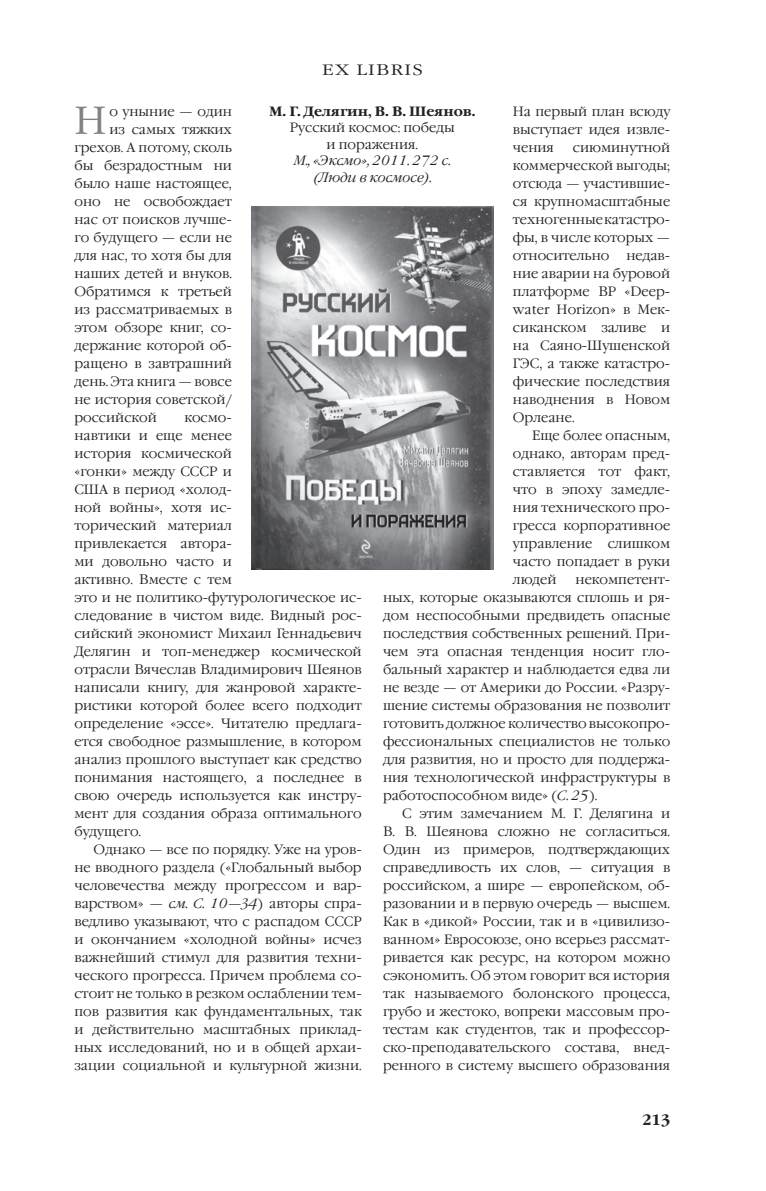
<style>
.page{position:relative;width:766px;height:1191px;background:#fff}
.page>*{position:absolute;margin:0;border:0;box-sizing:border-box;transform-origin:0 0}
.t1{font:300 39.15px "Garamond C";color:#808285}
.t2{font:300 15px "Garamond C";letter-spacing:.075em;color:#231f20;scale:1.25 1}
.t3{font:700 15px "Garamond C";color:#231f20}
.t4{font:300 13.5px/18px "Garamond C";color:#231f20;text-align:justify}
.t5{font:italic 300 13.5px/16.5px "Garamond C";color:#231f20;text-align:center}
.s1{font-weight:700;font-style:normal}
.s2{font-style:normal}
.s3{font-style:italic}
</style>
<div class="page">
<img style="left:251px;top:207px;width:242px;height:362px">
<p class="t2" style="left:322px;top:61px;width:82px">EX LIBRIS</p>
<p class="t5" style="left:269px;top:104px;width:208px"><span class="s1">М. Г. Делягин, В. В. Шеянов.<br></span><span class="s2">Русский космос: победы<br>и поражения.<br></span>М., «Эксмо», 2011. 272 с.<br>(Люди в космосе).</p>
<p class="t4" style="left:512px;top:103px;width:159px">На первый план всюду выступает идея извле&shy;чения</p>
<p class="t1" style="left:74px;top:99px;width:33px">Н</p>
<p class="t4" style="left:109px;top:103px;width:124px">о уныние — один</p>
<p class="t4" style="left:109px;top:121px;width:124px">из самых тяжких</p>
<p class="t4" style="left:74px;top:139px;width:159px">грехов. А потому, сколь</p>
<p class="t4" style="left:74px;top:157px;width:159px">бы безрадостным ни</p>
<p class="t4" style="left:74px;top:175px;width:159px">было наше настоящее,</p>
<p class="t4" style="left:74px;top:193px;width:159px">оно не освобождает</p>
<p class="t4" style="left:74px;top:211px;width:159px">нас от поисков лучше-</p>
<p class="t4" style="left:74px;top:229px;width:159px">го будущего — если не</p>
<p class="t4" style="left:74px;top:247px;width:159px">для нас, то хотя бы для</p>
<p class="t4" style="left:74px;top:265px;width:159px">наших детей и внуков.</p>
<p class="t4" style="left:74px;top:283px;width:159px">Обратимся к третьей</p>
<p class="t4" style="left:74px;top:301px;width:159px">из рассматриваемых в</p>
<p class="t4" style="left:74px;top:319px;width:159px">этом обзоре книг, со-</p>
<p class="t4" style="left:74px;top:337px;width:159px">держание которой об-</p>
<p class="t4" style="left:74px;top:355px;width:159px">ращено в завтрашний</p>
<p class="t4" style="left:74px;top:373px;width:159px">день. Эта книга — вовсе</p>
<p class="t4" style="left:74px;top:391px;width:159px">не история советской/</p>
<p class="t4" style="left:74px;top:409px;width:84px">российской</p>
<p class="t4" style="left:184px;top:409px;width:49px">космо-</p>
<p class="t4" style="left:74px;top:427px;width:159px">навтики и еще менее</p>
<p class="t4" style="left:74px;top:445px;width:159px">история космической</p>
<p class="t4" style="left:74px;top:463px;width:159px">«гонки» между СССР и</p>
<p class="t4" style="left:74px;top:481px;width:159px">США в период «холод-</p>
<p class="t4" style="left:74px;top:499px;width:159px">ной войны», хотя ис-</p>
<p class="t4" style="left:74px;top:517px;width:159px">торический материал</p>
<p class="t4" style="left:74px;top:535px;width:159px">привлекается автора-</p>
<p class="t4" style="left:74px;top:553px;width:159px">ми довольно часто и</p>
<p class="t4" style="left:74px;top:571px;width:159px">активно. Вместе с тем</p>
<p class="t4" style="left:74px;top:589px;width:289px">это и не политико-футурологическое ис-</p>
<p class="t4" style="left:74px;top:607px;width:289px">следование в чистом виде. Видный рос-</p>
<p class="t4" style="left:74px;top:625px;width:289px">сийский экономист Михаил Геннадьевич</p>
<p class="t4" style="left:74px;top:643px;width:289px">Делягин и топ-менеджер космической</p>
<p class="t4" style="left:74px;top:661px;width:289px">отрасли Вячеслав Владимирович Шеянов</p>
<p class="t4" style="left:74px;top:679px;width:289px">написали книгу, для жанровой характе-</p>
<p class="t4" style="left:74px;top:697px;width:289px">ристики которой более всего подходит</p>
<p class="t4" style="left:74px;top:715px;width:289px">определение «эссе». Читателю предлага-</p>
<p class="t4" style="left:74px;top:733px;width:289px">ется свободное размышление, в котором</p>
<p class="t4" style="left:74px;top:751px;width:289px">анализ прошлого выступает как средство</p>
<p class="t4" style="left:74px;top:769px;width:289px">понимания настоящего, а последнее в</p>
<p class="t4" style="left:74px;top:787px;width:289px">свою очередь используется как инстру-</p>
<p class="t4" style="left:74px;top:805px;width:289px">мент для создания образа оптимального</p>
<p class="t4" style="left:74px;top:823px;width:68px">будущего.</p>
<p class="t4" style="left:94px;top:841px;width:269px">Однако — все по порядку. Уже на уров-</p>
<p class="t4" style="left:74px;top:859px;width:289px">не вводного раздела («Глобальный выбор</p>
<p class="t4" style="left:74px;top:877px;width:289px">человечества между прогрессом и вар-</p>
<p class="t4" style="left:74px;top:895px;width:289px">варством» — <span class="s3">см. С. 10—34</span>) авторы спра-</p>
<p class="t4" style="left:74px;top:913px;width:289px">ведливо указывают, что с распадом СССР</p>
<p class="t4" style="left:74px;top:931px;width:289px">и окончанием «холодной войны» исчез</p>
<p class="t4" style="left:74px;top:949px;width:289px">важнейший стимул для развития техни-</p>
<p class="t4" style="left:74px;top:967px;width:289px">ческого прогресса. Причем проблема со-</p>
<p class="t4" style="left:74px;top:985px;width:289px">стоит не только в резком ослаблении тем-</p>
<p class="t4" style="left:74px;top:1003px;width:289px">пов развития как фундаментальных, так</p>
<p class="t4" style="left:74px;top:1021px;width:289px">и действительно масштабных приклад-</p>
<p class="t4" style="left:74px;top:1039px;width:289px">ных исследований, но и в общей архаи-</p>
<p class="t4" style="left:74px;top:1057px;width:289px">зации социальной и культурной жизни.</p>
<p class="t4" style="left:572px;top:139px;width:99px">сиюминутной</p>
<p class="t4" style="left:512px;top:157px;width:159px">коммерческой выгоды;</p>
<p class="t4" style="left:512px;top:175px;width:159px">отсюда — участившие-</p>
<p class="t4" style="left:512px;top:193px;width:159px">ся крупномасштабные</p>
<p class="t4" style="left:512px;top:211px;width:159px">техногенные катастро-</p>
<p class="t4" style="left:512px;top:229px;width:159px">фы, в числе которых —</p>
<p class="t4" style="left:512px;top:247px;width:159px">относительно недав-</p>
<p class="t4" style="left:512px;top:265px;width:159px">ние аварии на буровой</p>
<p class="t4" style="left:512px;top:283px;width:159px">платформе ВР «Deep-</p>
<p class="t4" style="left:512px;top:301px;width:159px">water Horizon» в Мек-</p>
<p class="t4" style="left:512px;top:319px;width:159px">сиканском заливе и</p>
<p class="t4" style="left:512px;top:337px;width:159px">на Саяно-Шушенской</p>
<p class="t4" style="left:512px;top:355px;width:159px">ГЭС, а также катастро-</p>
<p class="t4" style="left:512px;top:373px;width:159px">фические последствия</p>
<p class="t4" style="left:512px;top:391px;width:159px">наводнения в Новом</p>
<p class="t4" style="left:512px;top:409px;width:63px">Орлеане.</p>
<p class="t4" style="left:532px;top:427px;width:140px">Еще более опасным,</p>
<p class="t4" style="left:512px;top:445px;width:159px">однако, авторам пред-</p>
<p class="t4" style="left:512px;top:463px;width:159px">ставляется тот факт,</p>
<p class="t4" style="left:512px;top:481px;width:159px">что в эпоху замедле-</p>
<p class="t4" style="left:512px;top:499px;width:159px">ния технического про-</p>
<p class="t4" style="left:512px;top:517px;width:159px">гресса корпоративное</p>
<p class="t4" style="left:512px;top:535px;width:159px">управление слишком</p>
<p class="t4" style="left:512px;top:553px;width:159px">часто попадает в руки</p>
<p class="t4" style="left:512px;top:571px;width:45px">людей</p>
<p class="t4" style="left:575px;top:571px;width:96px">некомпетент-</p>
<p class="t4" style="left:383px;top:589px;width:289px">ных, которые оказываются сплошь и ря-</p>
<p class="t4" style="left:383px;top:607px;width:289px">дом неспособными предвидеть опасные</p>
<p class="t4" style="left:383px;top:625px;width:289px">последствия собственных решений. При-</p>
<p class="t4" style="left:383px;top:643px;width:289px">чем эта опасная тенденция носит гло-</p>
<p class="t4" style="left:383px;top:661px;width:289px">бальный характер и наблюдается едва ли</p>
<p class="t4" style="left:383px;top:679px;width:289px">не везде — от Америки до России. «Разру-</p>
<p class="t4" style="left:383px;top:697px;width:289px">шение системы образования не позволит</p>
<p class="t4" style="left:383px;top:714px;width:289px">готовить должное количество высокопро-</p>
<p class="t4" style="left:383px;top:732px;width:289px">фессиональных специалистов не только</p>
<p class="t4" style="left:383px;top:750px;width:289px">для развития, но и просто для поддержа-</p>
<p class="t4" style="left:383px;top:768px;width:289px">ния технологической инфраструктуры в</p>
<p class="t4" style="left:383px;top:786px;width:216px">работоспособном виде» (<span class="s3">С. 25</span>).</p>
<p class="t4" style="left:402px;top:804px;width:269px">С этим замечанием М. Г. Делягина и</p>
<p class="t4" style="left:383px;top:822px;width:289px">В. В. Шеянова сложно не согласиться.</p>
<p class="t4" style="left:383px;top:840px;width:289px">Один из примеров, подтверждающих</p>
<p class="t4" style="left:383px;top:858px;width:289px">справедливость их слов, — ситуация в</p>
<p class="t4" style="left:383px;top:876px;width:289px">россий ском, а шире — европейском, об-</p>
<p class="t4" style="left:383px;top:894px;width:289px">разовании и в первую очередь — высшем.</p>
<p class="t4" style="left:383px;top:912px;width:289px">Как в «дикой» России, так и в «цивилизо-</p>
<p class="t4" style="left:383px;top:930px;width:289px">ванном» Евросоюзе, оно всерьез рассмат-</p>
<p class="t4" style="left:383px;top:948px;width:289px">ривается как ресурс, на котором можно</p>
<p class="t4" style="left:383px;top:966px;width:289px">сэкономить. Об этом говорит вся история</p>
<p class="t4" style="left:383px;top:984px;width:289px">так называемого болонского процесса,</p>
<p class="t4" style="left:383px;top:1002px;width:289px">грубо и жестоко, вопреки массовым про-</p>
<p class="t4" style="left:383px;top:1020px;width:289px">тестам как студентов, так и профессор-</p>
<p class="t4" style="left:383px;top:1038px;width:289px">ско-преподавательского состава, внед-</p>
<p class="t4" style="left:383px;top:1056px;width:289px">ренного в систему высшего образования</p>
<p class="t3" style="left:642px;top:1111px;width:29px">213</p>
</div>
